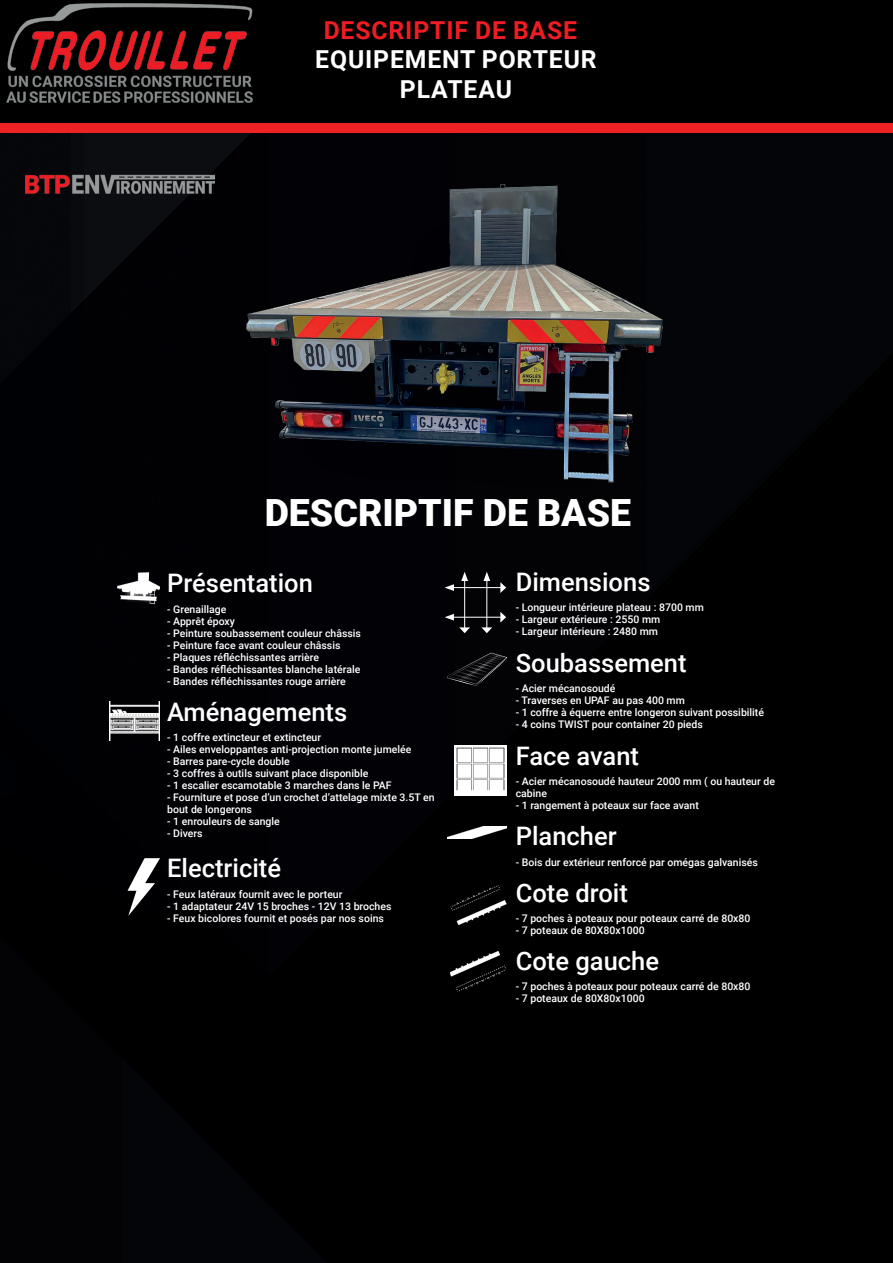
<style>
.page{position:relative;width:893px;height:1263px;background:#fff}
.page>*{position:absolute;margin:0;border:0;box-sizing:border-box;transform-origin:0 0}
.t1{font:900 37.5px "Roboto";color:#fff}
.t2{font:500 25.5px "Roboto";color:#fff}
.t3{font:700 24.75px/29.7px "Roboto";letter-spacing:.035em;color:#fff;text-align:center}
.t4{font:700 24.75px "Roboto";letter-spacing:.035em;color:#ee1d23}
.t5{font:500 10.5px/12px "Roboto";color:#fff}
</style>
<div class="page">
<div style="left:0;top:133px;width:893px;height:1130px;background:#000104"></div>
<div style="left:0;top:0;width:893px;height:123px;background:#000001"></div>
<div style="left:0;top:123px;width:893px;height:10px;background:#ee2124"></div>
<img style="left:247px;top:184px;width:415px;height:305px">
<img style="left:26px;top:172px;width:188px;height:21px">
<hr style="left:452px;top:587px;width:49px;height:1px;background:#fff">
<svg style="left:445px;top:584px;width:9px;height:7px"></svg>
<svg style="left:500px;top:582px;width:6px;height:11px"></svg>
<hr style="left:452px;top:617px;width:49px;height:1px;background:#fff">
<svg style="left:445px;top:614px;width:9px;height:6px"></svg>
<svg style="left:500px;top:612px;width:6px;height:11px"></svg>
<hr style="left:464px;top:579px;width:1px;height:49px;background:#fff">
<svg style="left:461px;top:572px;width:7px;height:9px"></svg>
<svg style="left:459px;top:627px;width:11px;height:6px"></svg>
<hr style="left:487px;top:579px;width:1px;height:49px;background:#fff">
<svg style="left:483px;top:572px;width:7px;height:9px"></svg>
<svg style="left:481px;top:627px;width:11px;height:6px"></svg>
<svg style="left:128px;top:858px;width:32px;height:57px"></svg>
<img style="left:447px;top:826px;width:59px;height:12px">
<img style="left:109px;top:701px;width:50px;height:40px">
<img style="left:455px;top:746px;width:51px;height:50px">
<svg style="left:447px;top:653px;width:60px;height:33px;background:#131316"></svg>
<img style="left:117px;top:573px;width:42px;height:32px">
<img style="left:450px;top:884px;width:56px;height:42px">
<img style="left:450px;top:950px;width:56px;height:42px">
<img style="left:6px;top:3px;width:247px;height:100px">
<h3 class="t4" style="left:324px;top:13px;width:255px">DESCRIPTIF DE BASE</h3>
<h3 class="t3" style="left:315px;top:44px;width:283px">EQUIPEMENT PORTEUR<br>PLATEAU</h3>
<h1 class="t1" style="left:265px;top:487px;width:368px">DESCRIPTIF DE BASE</h1>
<h2 class="t2" style="left:167px;top:565px;width:147px">Présentation</h2>
<p class="t5" style="left:167px;top:602px;width:61px">- Grenaillage</p>
<p class="t5" style="left:167px;top:614px;width:69px">- Apprêt époxy</p>
<p class="t5" style="left:167px;top:626px;width:195px">- Peinture soubassement couleur châssis</p>
<p class="t5" style="left:167px;top:638px;width:175px">- Peinture face avant couleur châssis</p>
<p class="t5" style="left:167px;top:650px;width:153px">- Plaques réfléchissantes arrière</p>
<p class="t5" style="left:167px;top:662px;width:195px">- Bandes réfléchissantes blanche latérale</p>
<p class="t5" style="left:167px;top:674px;width:180px">- Bandes réfléchissantes rouge arrière</p>
<h2 class="t2" style="left:167px;top:693px;width:182px">Aménagements</h2>
<p class="t5" style="left:167px;top:731px;width:155px">- 1 coffre extincteur et extincteur</p>
<p class="t5" style="left:167px;top:743px;width:246px">- Ailes enveloppantes anti-projection monte jumelée</p>
<p class="t5" style="left:167px;top:755px;width:124px">- Barres pare-cycle double</p>
<p class="t5" style="left:167px;top:767px;width:203px">- 3 coffres à outils suivant place disponible</p>
<p class="t5" style="left:167px;top:779px;width:226px">- 1 escalier escamotable 3 marches dans le PAF</p>
<p class="t5" style="left:167px;top:791px;width:269px">- Fourniture et pose d’un crochet d’attelage mixte 3.5T en bout de longerons</p>
<p class="t5" style="left:167px;top:815px;width:114px">- 1 enrouleurs de sangle</p>
<p class="t5" style="left:167px;top:827px;width:37px">- Divers</p>
<h2 class="t2" style="left:167px;top:850px;width:115px">Electricité</h2>
<p class="t5" style="left:167px;top:888px;width:177px">- Feux latéraux fournit avec le porteur</p>
<p class="t5" style="left:167px;top:900px;width:226px">- 1 adaptateur 24V 15 broches - 12V 13 broches</p>
<p class="t5" style="left:167px;top:912px;width:218px">- Feux bicolores fournit et posés par nos soins</p>
<h2 class="t2" style="left:516px;top:564px;width:136px">Dimensions</h2>
<p class="t5" style="left:516px;top:601px;width:190px">- Longueur intérieure plateau : 8700 mm</p>
<p class="t5" style="left:516px;top:613px;width:146px">- Largeur extérieure : 2550 mm</p>
<p class="t5" style="left:516px;top:625px;width:144px">- Largeur intérieure : 2480 mm</p>
<h2 class="t2" style="left:516px;top:645px;width:172px">Soubassement</h2>
<p class="t5" style="left:516px;top:682px;width:101px">- Acier mécanosoudé</p>
<p class="t5" style="left:516px;top:694px;width:171px">- Traverses en UPAF au pas 400 mm</p>
<p class="t5" style="left:516px;top:706px;width:250px">- 1 coffre à équerre entre longeron suivant possibilité</p>
<p class="t5" style="left:516px;top:718px;width:189px">- 4 coins TWIST pour container 20 pieds</p>
<h2 class="t2" style="left:516px;top:738px;width:125px">Face avant</h2>
<p class="t5" style="left:516px;top:775px;width:261px">- Acier mécanosoudé hauteur 2000 mm ( ou hauteur de cabine</p>
<p class="t5" style="left:516px;top:799px;width:185px">- 1 rangement à poteaux sur face avant</p>
<h2 class="t2" style="left:516px;top:818px;width:102px">Plancher</h2>
<p class="t5" style="left:516px;top:856px;width:244px">- Bois dur extérieur renforcé par omégas galvanisés</p>
<h2 class="t2" style="left:516px;top:875px;width:114px">Cote droit</h2>
<p class="t5" style="left:516px;top:912px;width:236px">- 7 poches à poteaux pour poteaux carré de 80x80</p>
<p class="t5" style="left:516px;top:924px;width:130px">- 7 poteaux de 80X80x1000</p>
<h2 class="t2" style="left:516px;top:943px;width:145px">Cote gauche</h2>
<p class="t5" style="left:516px;top:980px;width:236px">- 7 poches à poteaux pour poteaux carré de 80x80</p>
<p class="t5" style="left:516px;top:992px;width:130px">- 7 poteaux de 80X80x1000</p>
</div>
